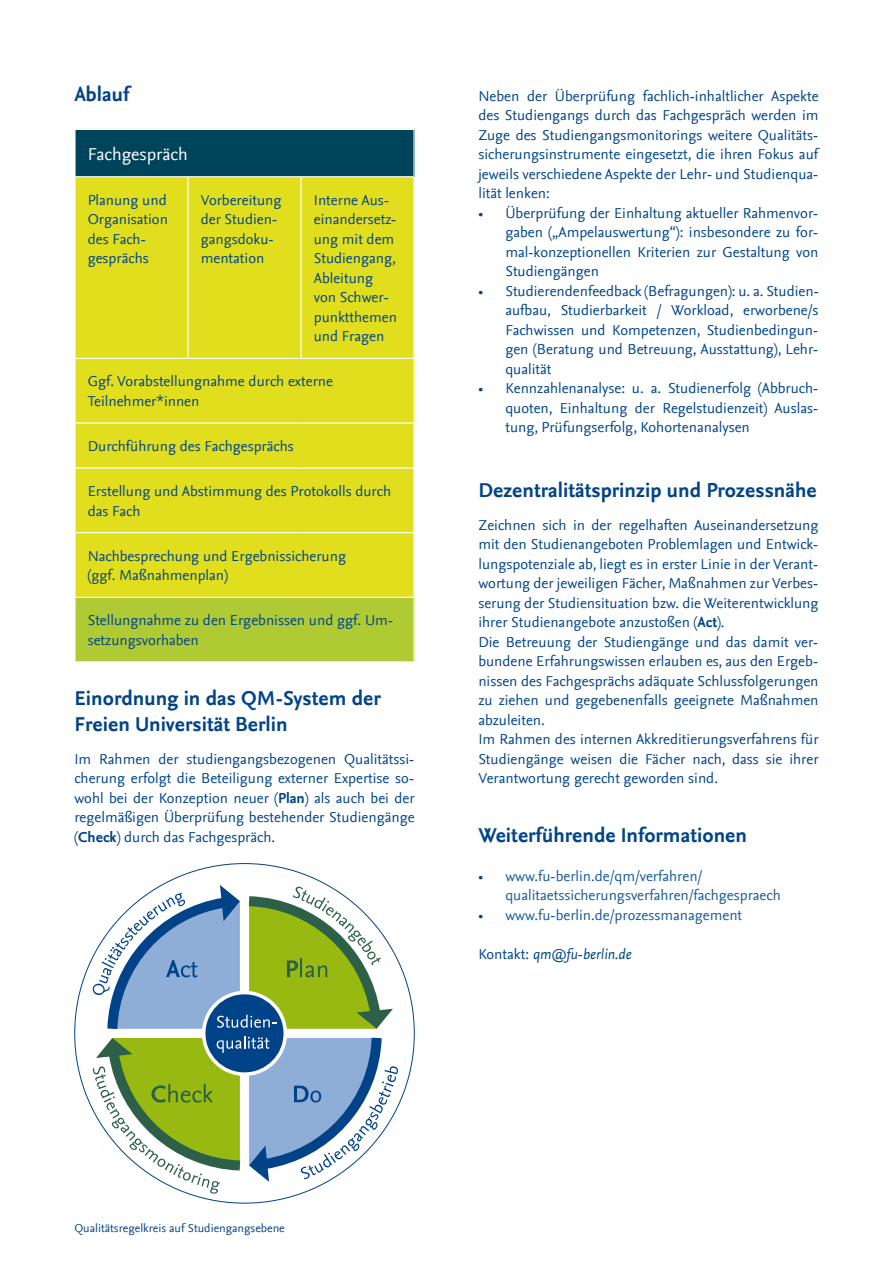
<style>
.page{position:relative;width:893px;height:1263px;background:#fff}
.page>*{position:absolute;margin:0;border:0;box-sizing:border-box;transform-origin:0 0}
.Fließtext_Ueberschri{font:700 21px/25.5px "Nexus Sans";color:#048}
.tabelle_header{font:18px "Nexus Sans";color:#fff}
.Fließtext{font:15px/19.5px "Nexus Sans";color:#048;text-align:justify}
.tabelle_text{font:15px/19.5px "Nexus Sans";color:#048}
.t1{font:15px/19.5px "Nexus Sans";color:#165b9a}
.Fließtext-2{font:italic 15px "Nexus Sans";color:#048}
.fussnote{font:12px "Nexus Sans";color:#048}
.s1{font-weight:700}
.s2{color:#048}
.s3{font-style:normal}
</style>
<div class="page">
<div style="left:75px;top:129px;width:339px;height:48px;background:#00445b"></div>
<div style="left:76px;top:177px;width:337px;height:420px;background:#e1de1d"></div>
<div style="left:75px;top:358px;width:339px;height:65px;background:#e1de1d"></div>
<div style="left:75px;top:597px;width:339px;height:65px;background:#b0ca34"></div>
<hr style="left:74px;top:130px;width:2px;height:46px;background:#fff">
<hr style="left:413px;top:130px;width:2px;height:46px;background:#fff">
<hr style="left:187px;top:177px;width:2px;height:181px;background:#fff">
<hr style="left:300px;top:177px;width:2px;height:181px;background:#fff">
<hr style="left:74px;top:359px;width:2px;height:63px;background:#fff">
<hr style="left:413px;top:359px;width:2px;height:63px;background:#fff">
<hr style="left:74px;top:598px;width:2px;height:63px;background:#fff">
<hr style="left:413px;top:598px;width:2px;height:63px;background:#fff">
<hr style="left:74px;top:129px;width:114px;height:1px;background:#fff">
<hr style="left:188px;top:129px;width:113px;height:1px;background:#fff">
<hr style="left:301px;top:129px;width:114px;height:1px;background:#fff">
<hr style="left:74px;top:176px;width:114px;height:1px;background:#fff">
<hr style="left:188px;top:176px;width:113px;height:1px;background:#fff">
<hr style="left:301px;top:176px;width:114px;height:1px;background:#fff">
<hr style="left:74px;top:358px;width:114px;height:1px;background:#fff">
<hr style="left:188px;top:358px;width:113px;height:1px;background:#fff">
<hr style="left:301px;top:358px;width:114px;height:1px;background:#fff">
<hr style="left:74px;top:422px;width:114px;height:1px;background:#fff">
<hr style="left:188px;top:422px;width:113px;height:1px;background:#fff">
<hr style="left:301px;top:422px;width:114px;height:1px;background:#fff">
<hr style="left:74px;top:467px;width:114px;height:2px;background:#fff">
<hr style="left:188px;top:467px;width:113px;height:2px;background:#fff">
<hr style="left:301px;top:467px;width:114px;height:2px;background:#fff">
<hr style="left:74px;top:532px;width:114px;height:1px;background:#fff">
<hr style="left:188px;top:532px;width:113px;height:1px;background:#fff">
<hr style="left:301px;top:532px;width:114px;height:1px;background:#fff">
<hr style="left:74px;top:597px;width:114px;height:1px;background:#fff">
<hr style="left:188px;top:597px;width:113px;height:1px;background:#fff">
<hr style="left:301px;top:597px;width:114px;height:1px;background:#fff">
<hr style="left:74px;top:661px;width:114px;height:1px;background:#fff">
<hr style="left:188px;top:661px;width:113px;height:1px;background:#fff">
<hr style="left:301px;top:661px;width:114px;height:1px;background:#fff">
<svg style="left:92px;top:885px;width:306px;height:309px"></svg>
<h2 class="Fließtext_Ueberschri" style="left:74px;top:81px;width:57px">Ablauf</h2>
<p class="tabelle_header" style="left:88px;top:144px;width:102px">Fachgespräch</p>
<p class="tabelle_text" style="left:88px;top:190px;width:82px">Planung und<br>Organisation des Fach&shy;gesprächs</p>
<p class="tabelle_text" style="left:201px;top:190px;width:82px">Vorbereitung der Studien&shy;gangsdoku&shy;mentation</p>
<p class="tabelle_text" style="left:314px;top:190px;width:84px">Interne Aus&shy;einandersetz&shy;ung mit dem<br>Studiengang,</p>
<p class="tabelle_text" style="left:314px;top:268px;width:85px">Ableitung von Schwer&shy;punktthemen und Fragen</p>
<p class="tabelle_text" style="left:88px;top:372px;width:247px">Ggf. Vorabstellungnahme durch externe<br>Teilnehmer*innen</p>
<p class="tabelle_text" style="left:88px;top:437px;width:208px">Durchführung des Fachgesprächs</p>
<p class="tabelle_text" style="left:88px;top:482px;width:305px">Erstellung und Abstimmung des Protokolls durch das Fach</p>
<p class="tabelle_text" style="left:88px;top:546px;width:260px">Nachbesprechung und Ergebnissicherung</p>
<p class="tabelle_text" style="left:88px;top:566px;width:142px">(ggf. Maßnahmenplan)</p>
<p class="tabelle_text" style="left:88px;top:611px;width:307px">Stellungnahme zu den Ergebnissen und ggf. Um&shy;setzungsvorhaben</p>
<h2 class="Fließtext_Ueberschri" style="left:74px;top:686px;width:308px">Einordnung in das QM-System der<br>Freien Universität Berlin</h2>
<p class="Fließtext" style="left:74px;top:749px;width:342px">Im Rahmen der studiengangsbezogenen Qualitätssi&shy;cherung erfolgt die Beteiligung externer Expertise so&shy;wohl bei der Konzeption neuer (<span class="s1">Plan</span>) als auch bei der regelmäßigen Überprüfung bestehender Studiengänge (<span class="s1">Check</span>) durch das Fachgespräch.</p>
<p class="Fließtext" style="left:478px;top:86px;width:342px">Neben der Überprüfung fachlich-inhaltlicher Aspekte des Studiengangs durch das Fachgespräch werden im Zuge des Studiengangsmonitorings weitere Qualitäts&shy;sicherungsinstrumente eingesetzt, die ihren Fokus auf jeweils verschiedene Aspekte der Lehr- und Studienqua&shy;lität lenken:</p>
<p class="Fließtext" style="left:505px;top:203px;width:315px;text-indent:-27px">• Überprüfung der Einhaltung aktueller Rahmenvor&shy;gaben („Ampelauswertung“): insbesondere zu for&shy;mal-konzeptionellen Kriterien zur Gestaltung von Studiengängen</p>
<p class="Fließtext" style="left:505px;top:281px;width:315px;text-indent:-27px">• Studierendenfeedback (Befragungen): u. a. Studien&shy;aufbau, Studierbarkeit / Workload, erworbene/s Fachwissen und Kompetenzen, Studienbedingun&shy;gen (Beratung und Betreuung, Ausstattung), Lehr&shy;qualität</p>
<p class="Fließtext" style="left:505px;top:379px;width:315px;text-indent:-27px">• Kennzahlenanalyse: u. a. Studienerfolg (Abbruch&shy;quoten, Einhaltung der Regelstudienzeit) Auslas&shy;tung, Prüfungserfolg, Kohortenanalysen</p>
<h2 class="Fließtext_Ueberschri" style="left:478px;top:477px;width:340px">Dezentralitätsprinzip und Prozessnähe</h2>
<p class="Fließtext" style="left:478px;top:515px;width:342px">Zeichnen sich in der regelhaften Auseinandersetzung mit den Studienangeboten Problemlagen und Entwick&shy;lungspotenziale ab, liegt es in erster Linie in der Verant&shy;wortung der jeweiligen Fächer, Maßnahmen zur Verbes&shy;serung der Studiensituation bzw. die Weiterentwicklung ihrer Studienangebote anzustoßen (<span class="s1">Act</span>).</p>
<p class="Fließtext" style="left:478px;top:632px;width:342px">Die Betreuung der Studiengänge und das damit ver&shy;bundene Erfahrungswissen erlauben es, aus den Ergeb&shy;nissen des Fachgesprächs adäquate Schlussfolgerungen zu ziehen und gegebenenfalls geeignete Maßnahmen abzuleiten.</p>
<p class="Fließtext" style="left:478px;top:730px;width:342px">Im Rahmen des internen Akkreditierungsverfahrens für Studiengänge weisen die Fächer nach, dass sie ihrer Verantwortung gerecht geworden sind.</p>
<h2 class="Fließtext_Ueberschri" style="left:478px;top:822px;width:270px">Weiterführende Informationen</h2>
<p class="t1" style="left:505px;top:866px;width:277px;text-indent:-27px"><span class="s2">•</span> www.fu-berlin.de/qm/verfahren/ qualitaetssicherungsverfahren/fachgespraech</p>
<p class="t1" style="left:478px;top:905px;width:265px"><span class="s2">•</span> www.fu-berlin.de/prozessmanagement</p>
<p class="Fließtext-2" style="left:478px;top:945px;width:154px"><span class="s3">Kontakt:</span> qm@fu-berlin.de</p>
<p class="fussnote" style="left:74px;top:1221px;width:212px">Qualitätsregelkreis auf Studiengangsebene</p>
</div>
